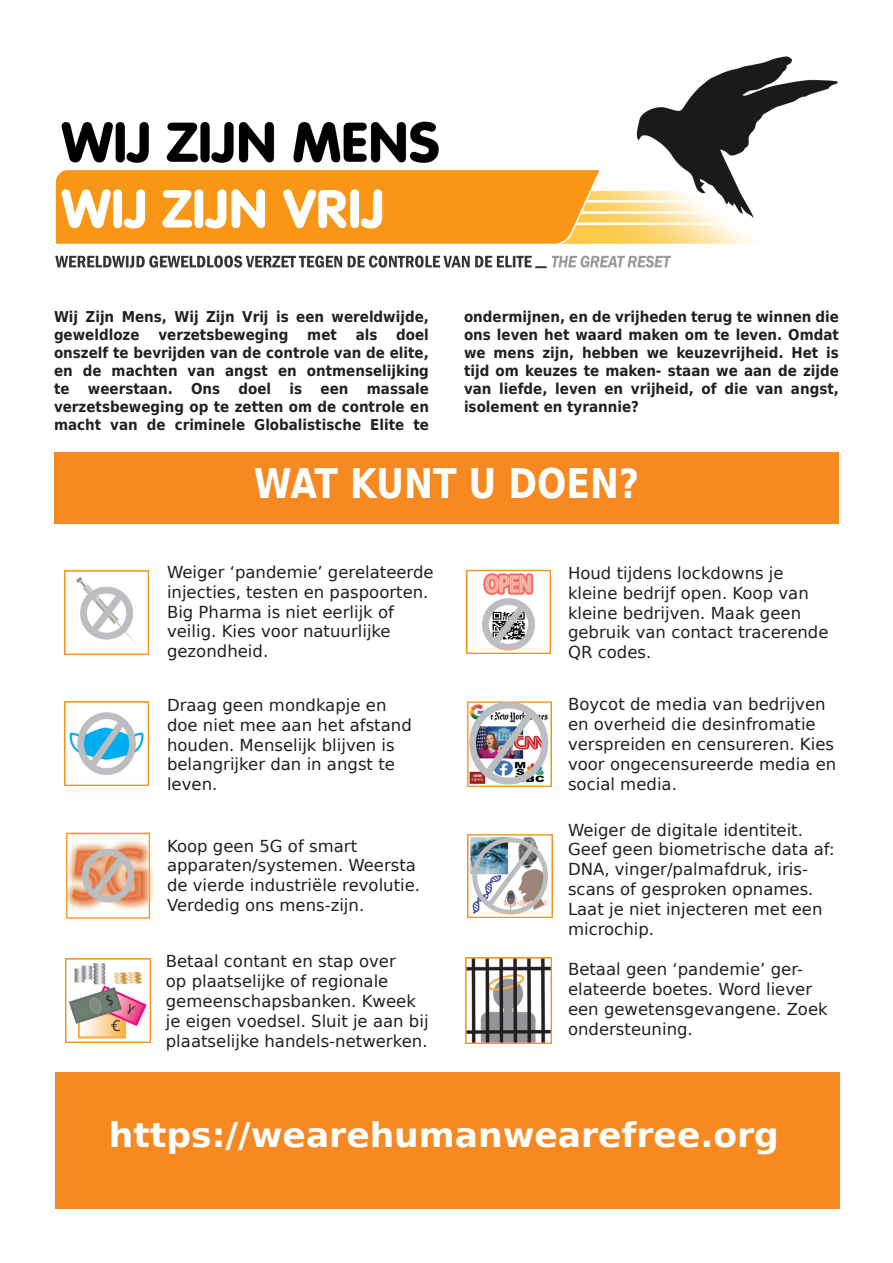
<style>
.page{position:relative;width:893px;height:1263px;background:#fff}
.page>*{position:absolute;margin:0;border:0;box-sizing:border-box;transform-origin:0 0}
.t1{font:700 40.65px "DejaVu Sans";color:#fff;scale:.85 1}
.t2{font:700 33.75px "DejaVu Sans";color:#fff}
.t3{font:16.5px/19.8px "DejaVu Sans";color:#231f20}
.t4{font:700 15px/18px "DejaVu Sans Condensed";color:#231f20;text-align:justify}
</style>
<div class="page">
<div style="left:54px;top:452px;width:785px;height:72px;background:#f68922"></div>
<div style="left:55px;top:1072px;width:785px;height:136px;background:#f68922"></div>
<img style="left:64px;top:701px;width:85px;height:85px">
<img style="left:65px;top:832px;width:89px;height:87px">
<img style="left:64px;top:570px;width:85px;height:85px">
<img style="left:466px;top:569px;width:84px;height:85px">
<img style="left:467px;top:701px;width:84px;height:86px">
<img style="left:65px;top:958px;width:85px;height:84px">
<img style="left:465px;top:958px;width:87px;height:85px">
<img style="left:467px;top:834px;width:85px;height:83px">
<img style="left:55px;top:56px;width:783px;height:213px">
<p class="t4" style="left:54px;top:307px;width:376px">Wij Zijn Mens, Wij Zijn Vrij is een wereldwijde, geweldloze</p>
<p class="t4" style="left:54px;top:325px;width:376px;text-indent:342px">doel onszelf te bevrijden van de controle van de elite, en de machten van angst en ontmenselijking te weerstaan. Ons doel is een massale verzetsbeweging op te zetten om de controle en macht van de criminele Globalistische Elite te</p>
<p class="t4" style="left:158px;top:325px;width:132px">verzetsbeweging</p>
<p class="t4" style="left:307px;top:325px;width:31px">met</p>
<p class="t4" style="left:356px;top:325px;width:23px">als</p>
<p class="t4" style="left:464px;top:307px;width:376px">ondermijnen, en de vrijheden terug te winnen die ons leven het waard maken om te leven. Omdat we mens zijn, hebben we keuzevrijheid. Het is tijd om keuzes te maken- staan we aan de zijde van liefde, leven en vrijheid, of die van angst, isolement en tyrannie?</p>
<p class="t1" style="left:254px;top:450px;width:455px">WAT KUNT U DOEN?</p>
<p class="t3" style="left:167px;top:562px;width:268px">Weiger ‘pandemie’ gerelateerde injecties, testen en paspoorten.<br>Big Pharma is niet eerlijk of veilig. Kies voor natuurlijke gezondheid.</p>
<p class="t3" style="left:167px;top:695px;width:246px">Draag geen mondkapje en doe niet mee aan het afstand houden. Menselijk blijven is belangrijker dan in angst te leven.</p>
<p class="t3" style="left:167px;top:835px;width:255px">Koop geen 5G of smart apparaten/systemen. Weersta de vierde industriële revolutie.<br>Verdedig ons mens-zijn.</p>
<p class="t3" style="left:166px;top:951px;width:264px">Betaal contant en stap over<br>op plaatselijke of regionale gemeenschapsbanken. Kweek je eigen voedsel. Sluit je aan bij plaatselijke handels-netwerken.</p>
<p class="t3" style="left:568px;top:563px;width:262px">Houd tijdens lockdowns je kleine bedrijf open. Koop van kleine bedrijven. Maak geen gebruik van contact tracerende<br>QR codes.</p>
<p class="t3" style="left:568px;top:694px;width:270px">Boycot de media van bedrijven en overheid die desinfromatie verspreiden en censureren. Kies voor ongecensureerde media en social media.</p>
<p class="t3" style="left:568px;top:819px;width:268px">Weiger de digitale identiteit.<br>Geef geen biometrische data af:<br>DNA, vinger/palmafdruk, iris&shy;scans of gesproken opnames.<br>Laat je niet injecteren met een microchip.</p>
<p class="t3" style="left:568px;top:959px;width:261px">Betaal geen ‘pandemie’ ger&shy;elateerde boetes. Word liever een gewetensgevangene. Zoek ondersteuning.</p>
<p class="t2" style="left:109px;top:1107px;width:671px">https://wearehumanwearefree.org</p>
</div>
